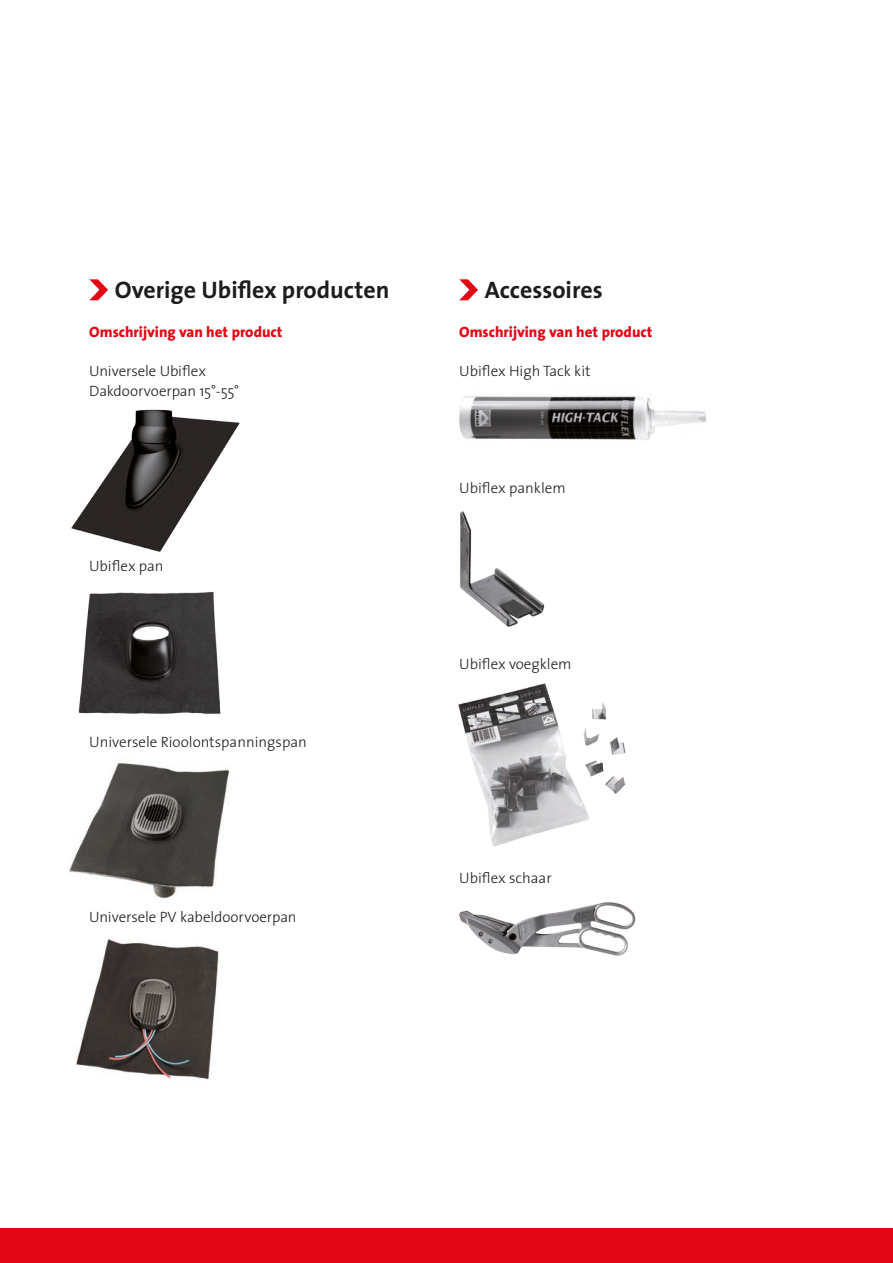
<style>
.page{position:relative;width:893px;height:1263px;background:#fff}
.page>*{position:absolute;margin:0;border:0;box-sizing:border-box;transform-origin:0 0}
.t1{font:700 24px "The Sans";color:#1d1d1b}
.t2{font:300 15px/19.5px "The Sans";color:#1d1d1b}
.t3{font:800 15px "The Sans";color:#e30614}
</style>
<div class="page">
<div style="left:0;top:1229px;width:893px;height:34px;background:#e30614"></div>
<img style="left:78px;top:591px;width:143px;height:123px">
<svg style="left:459px;top:279px;width:19px;height:21px"></svg>
<img style="left:76px;top:939px;width:143px;height:141px">
<img style="left:71px;top:409px;width:169px;height:143px">
<img style="left:69px;top:763px;width:161px;height:136px">
<svg style="left:89px;top:279px;width:19px;height:21px"></svg>
<img style="left:459px;top:396px;width:247px;height:44px">
<img style="left:460px;top:511px;width:85px;height:116px">
<img style="left:458px;top:683px;width:168px;height:164px">
<img style="left:459px;top:902px;width:177px;height:54px">
<h1 class="t1" style="left:115px;top:270px;width:276px">Overige Ubiflex producten</h1>
<p class="t3" style="left:89px;top:319px;width:195px">Omschrijving van het product</p>
<p class="t2" style="left:89px;top:361px;width:152px">Universele Ubiflex<br>Dakdoorvoerpan 15°-55°</p>
<p class="t2" style="left:89px;top:556px;width:76px">Ubiflex pan</p>
<p class="t2" style="left:89px;top:731px;width:219px">Universele Rioolontspanningspan</p>
<p class="t2" style="left:89px;top:907px;width:209px">Universele PV kabeldoorvoerpan</p>
<h1 class="t1" style="left:485px;top:270px;width:119px">Accessoires</h1>
<p class="t3" style="left:459px;top:319px;width:195px">Omschrijving van het product</p>
<p class="t2" style="left:459px;top:361px;width:133px">Ubiflex High Tack kit</p>
<p class="t2" style="left:459px;top:478px;width:108px">Ubiflex panklem</p>
<p class="t2" style="left:459px;top:653px;width:114px">Ubiflex voegklem</p>
<p class="t2" style="left:459px;top:868px;width:94px">Ubiflex schaar</p>
</div>
